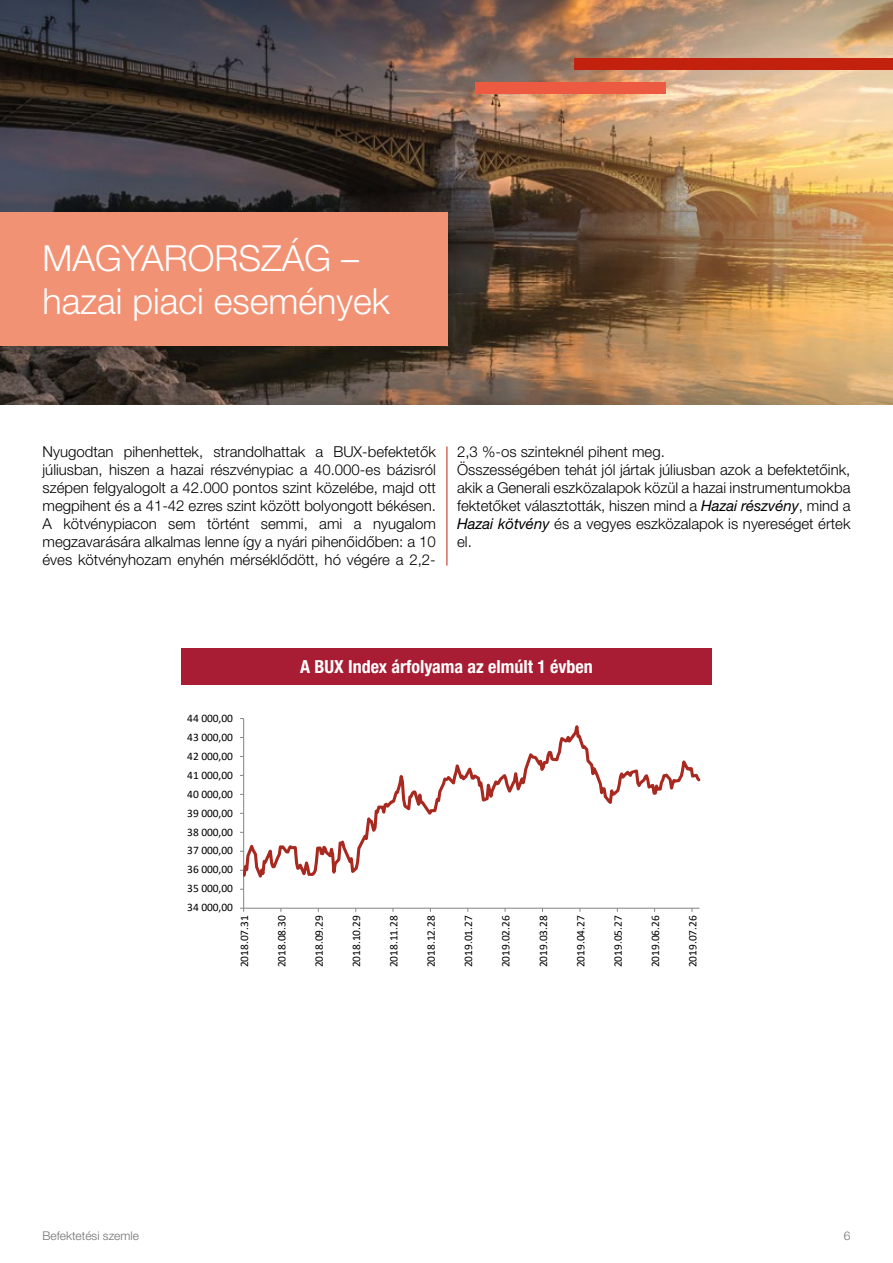
<style>
.page{position:relative;width:893px;height:1263px;background:#fff}
.page>*{position:absolute;margin:0;border:0;box-sizing:border-box;transform-origin:0 0}
.t1{font:300 36px/43.2px "Helvetica Neue LT Pro";color:#fff}
.t2{font:700 condensed 18px "Helvetica Neue LT Pro";color:#fff}
.t3{font:300 15px/18px "Helvetica Neue LT Pro";color:#000;text-align:justify}
.t4{font:300 12px "Helvetica Neue LT Pro";color:#707173}
.t5{font:11.4px "Calibri";color:#000}
.s1{font-weight:400;font-style:italic}
</style>
<div class="page">
<img style="left:0;top:0;width:893px;height:404px">
<div style="left:0;top:213px;width:447px;height:133px;background:#f29275"></div>
<hr style="left:447px;top:446px;width:1px;height:120px;background:#c1210d">
<div style="left:574px;top:58px;width:319px;height:12px;background:#c1210d"></div>
<div style="left:475px;top:82px;width:190px;height:12px;background:#eb5a41"></div>
<div style="left:181px;top:648px;width:531px;height:37px;background:#a81d34"></div>
<svg style="left:240px;top:718px;width:461px;height:194px"></svg>
<h1 class="t1" style="left:43px;top:236px;width:349px">MAGYARORSZÁG – hazai piaci események</h1>
<p class="t3" style="left:43px;top:443px;width:395px">Nyugodtan pihenhettek, strandolhattak a BUX-befektetők júliusban, hiszen a hazai részvénypiac a 40.000-es bázisról szépen felgyalogolt a 42.000 pontos szint közelébe, majd ott megpihent és a 41-42 ezres szint között bolyongott békésen.<br>A kötvénypiacon sem történt semmi, ami a nyugalom megzavarására alkalmas lenne így a nyári pihenőidőben: a 10 éves kötvényhozam enyhén mérséklődött, hó végére a 2,2-</p>
<p class="t3" style="left:457px;top:443px;width:395px;text-align:left">2,3 %-os szinteknél pihent meg.<br>Összességében tehát jól jártak júliusban azok a befektetőink, akik a Generali eszközalapok közül a hazai instrumentumokba fektetőket választották, hiszen mind a <span class="s1">Hazai részvény</span>, mind a <span class="s1">Hazai kötvény</span> és a vegyes eszközalapok is nyereséget értek el.</p>
<p class="t2" style="left:300px;top:656px;width:294px">A BUX Index árfolyama az elmúlt 1 évben</p>
<p class="t5" style="left:187px;top:710px;width:47px">44 000,00</p>
<p class="t5" style="left:187px;top:729px;width:47px">43 000,00</p>
<p class="t5" style="left:187px;top:748px;width:47px">42 000,00</p>
<p class="t5" style="left:187px;top:767px;width:47px">41 000,00</p>
<p class="t5" style="left:187px;top:786px;width:47px">40 000,00</p>
<p class="t5" style="left:187px;top:805px;width:47px">39 000,00</p>
<p class="t5" style="left:187px;top:824px;width:47px">38 000,00</p>
<p class="t5" style="left:187px;top:843px;width:47px">37 000,00</p>
<p class="t5" style="left:187px;top:862px;width:47px">36 000,00</p>
<p class="t5" style="left:187px;top:881px;width:47px">35 000,00</p>
<p class="t5" style="left:187px;top:900px;width:47px">34 000,00</p>
<p class="t5" style="left:236px;top:967px;width:53px;rotate:-90deg">2018.07.31</p>
<p class="t5" style="left:274px;top:967px;width:53px;rotate:-90deg">2018.08.30</p>
<p class="t5" style="left:311px;top:967px;width:53px;rotate:-90deg">2018.09.29</p>
<p class="t5" style="left:348px;top:967px;width:53px;rotate:-90deg">2018.10.29</p>
<p class="t5" style="left:386px;top:967px;width:53px;rotate:-90deg">2018.11.28</p>
<p class="t5" style="left:423px;top:967px;width:53px;rotate:-90deg">2018.12.28</p>
<p class="t5" style="left:461px;top:967px;width:53px;rotate:-90deg">2019.01.27</p>
<p class="t5" style="left:498px;top:967px;width:53px;rotate:-90deg">2019.02.26</p>
<p class="t5" style="left:535px;top:967px;width:53px;rotate:-90deg">2019.03.28</p>
<p class="t5" style="left:573px;top:967px;width:53px;rotate:-90deg">2019.04.27</p>
<p class="t5" style="left:610px;top:967px;width:53px;rotate:-90deg">2019.05.27</p>
<p class="t5" style="left:647px;top:967px;width:53px;rotate:-90deg">2019.06.26</p>
<p class="t5" style="left:685px;top:967px;width:53px;rotate:-90deg">2019.07.26</p>
<p class="t4" style="left:43px;top:1228px;width:98px">Befektetési szemle</p>
<p class="t4" style="left:844px;top:1228px;width:8px">6</p>
</div>
